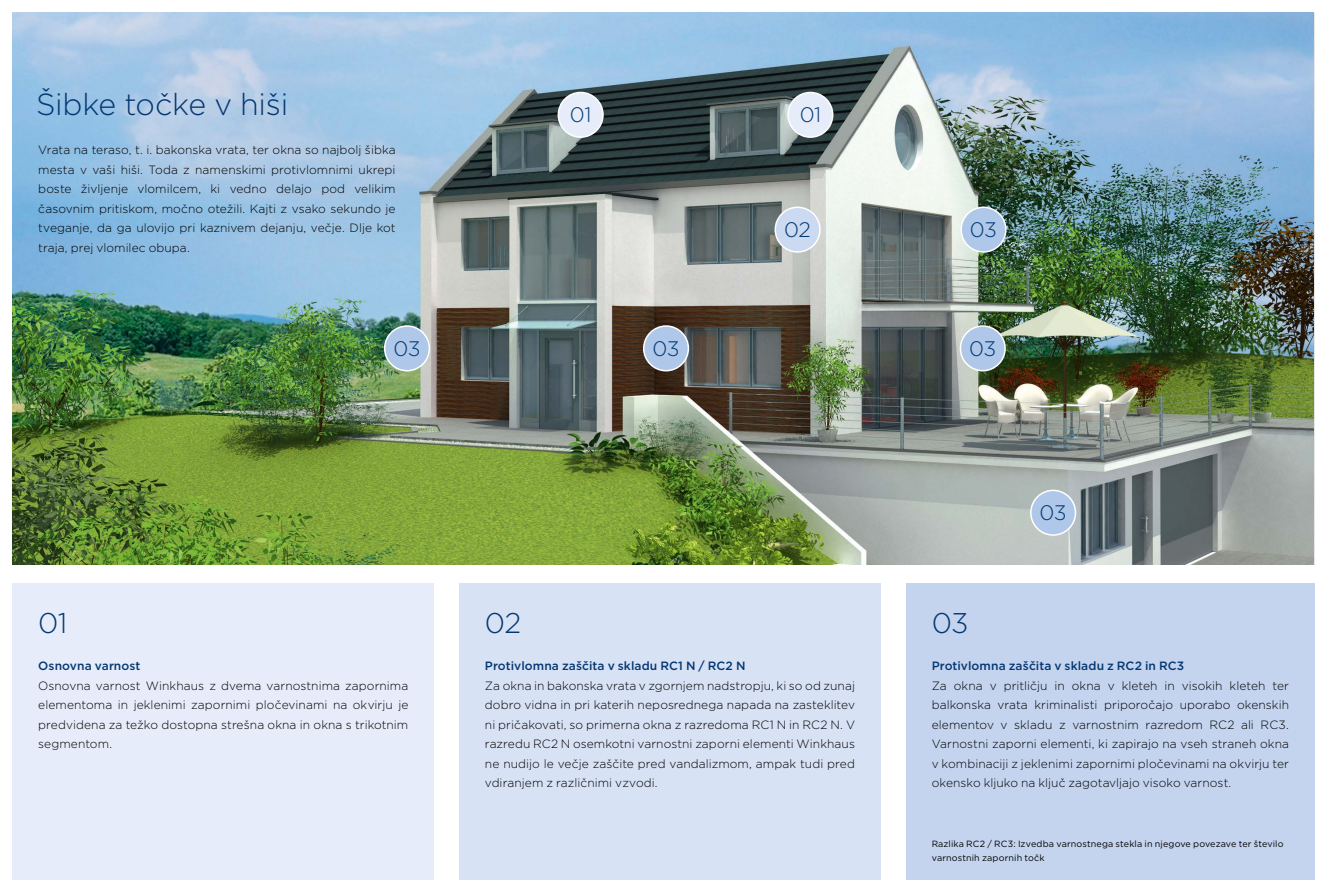
<style>
.page{position:relative;width:1340px;height:893px;background:#fff}
.page>*{position:absolute;margin:0;border:0;box-sizing:border-box;transform-origin:0 0}
.t1{font:300 30.45px "Gotham";letter-spacing:-.01em;color:#043771}
.t2{font:300 28.5px "Gotham";color:#043771}
.t3{font:300 21px "Gotham";letter-spacing:-.025em;color:#003a74}
.t4{font:300 12px/19.5px "Gotham";letter-spacing:.005em;color:#000;text-align:justify}
.t5{font:500 12px "Gotham";letter-spacing:.005em;color:#043771}
.t6{font:9px/13.5px "Gotham";letter-spacing:.015em;color:#000}
</style>
<div class="page">
<div style="left:459px;top:584px;width:421px;height:296px;background:#d8e2f5"></div>
<div style="left:13px;top:584px;width:421px;height:296px;background:#e6ecf9"></div>
<div style="left:906px;top:584px;width:408px;height:296px;background:#c4d4ef"></div>
<img style="left:13px;top:13px;width:1300px;height:551px">
<div style="left:961px;top:207px;width:44px;height:45px;background:#afc7e9;border-radius:50%"></div>
<div style="left:960px;top:207px;width:46px;height:46px;border:2px solid #fff;border-radius:50%"></div>
<div style="left:558px;top:92px;width:45px;height:45px;background:#e6ecf9;border-radius:50%"></div>
<div style="left:557px;top:92px;width:46px;height:46px;border:2px solid #fff;border-radius:50%"></div>
<div style="left:788px;top:92px;width:44px;height:45px;background:#e6ecf9;border-radius:50%"></div>
<div style="left:787px;top:92px;width:46px;height:46px;border:2px solid #fff;border-radius:50%"></div>
<div style="left:960px;top:326px;width:45px;height:45px;background:#afc7e9;border-radius:50%"></div>
<div style="left:959px;top:325px;width:46px;height:46px;border:2px solid #fff;border-radius:50%"></div>
<div style="left:384px;top:326px;width:45px;height:45px;background:#afc7e9;border-radius:50%"></div>
<div style="left:384px;top:325px;width:46px;height:46px;border:2px solid #fff;border-radius:50%"></div>
<div style="left:643px;top:326px;width:45px;height:45px;background:#afc7e9;border-radius:50%"></div>
<div style="left:643px;top:325px;width:46px;height:46px;border:2px solid #fff;border-radius:50%"></div>
<div style="left:1030px;top:490px;width:45px;height:45px;background:#afc7e9;border-radius:50%"></div>
<div style="left:1030px;top:490px;width:46px;height:46px;border:2px solid #fff;border-radius:50%"></div>
<div style="left:775px;top:207px;width:45px;height:45px;background:#cbd9f1;border-radius:50%"></div>
<div style="left:774px;top:207px;width:46px;height:46px;border:2px solid #fff;border-radius:50%"></div>
<h1 class="t1" style="left:36px;top:85px;width:254px">Šibke točke v hiši</h1>
<p class="t4" style="left:38px;top:140px;width:359px">Vrata na teraso, t. i. bakonska vrata, ter okna so najbolj šibka mesta v vaši hiši. Toda z namenskimi protivlomnimi ukrepi boste življenje vlomilcem, ki vedno delajo pod velikim časovnim pritiskom, močno otežili. Kajti z vsako sekundo je tveganje, da ga ulovijo pri kaznivem dejanju, večje. Dlje kot traja, prej vlomilec obupa.</p>
<h3 class="t3" style="left:570px;top:102px;width:23px">01</h3>
<h3 class="t3" style="left:799px;top:102px;width:23px">01</h3>
<h3 class="t3" style="left:784px;top:217px;width:28px">02</h3>
<h3 class="t3" style="left:969px;top:217px;width:29px">03</h3>
<h3 class="t3" style="left:393px;top:335px;width:29px">03</h3>
<h3 class="t3" style="left:652px;top:335px;width:29px">03</h3>
<h3 class="t3" style="left:969px;top:335px;width:29px">03</h3>
<h3 class="t3" style="left:1039px;top:500px;width:29px">03</h3>
<h2 class="t2" style="left:38px;top:605px;width:30px">01</h2>
<h2 class="t2" style="left:485px;top:605px;width:38px">02</h2>
<h2 class="t2" style="left:931px;top:605px;width:38px">03</h2>
<p class="t5" style="left:485px;top:658px;width:262px">Protivlomna zaščita v skladu RC1 N / RC2 N</p>
<p class="t4" style="left:485px;top:675px;width:371px">Za okna in bakonska vrata v zgornjem nadstropju, ki so od zunaj dobro vidna in pri katerih neposrednega napada na zasteklitev ni pričakovati, so primerna okna z razredoma RC1 N in RC2 N. V razredu RC2 N osemkotni varnostni zaporni elementi Winkhaus ne nudijo le večje zaščite pred vandalizmom, ampak tudi pred vdiranjem z različnimi vzvodi.</p>
<p class="t5" style="left:931px;top:658px;width:254px">Protivlomna zaščita v skladu z RC2 in RC3</p>
<p class="t4" style="left:931px;top:675px;width:359px">Za okna v pritličju in okna v kleteh in visokih kleteh ter balkonska vrata kriminalisti priporočajo uporabo okenskih elementov v skladu z varnostnim razredom RC2 ali RC3.<br>Varnostni zaporni elementi, ki zapirajo na vseh straneh okna v kombinaciji z jeklenimi zapornimi pločevinami na okvirju ter okensko kljuko na ključ zagotavljajo visoko varnost.</p>
<p class="t5" style="left:38px;top:658px;width:104px">Osnovna varnost</p>
<p class="t4" style="left:38px;top:675px;width:371px">Osnovna varnost Winkhaus z dvema varnostnima zapornima elementoma in jeklenimi zapornimi pločevinami na okvirju je predvidena za težko dostopna strešna okna in okna s trikotnim segmentom.</p>
<p class="t6" style="left:931px;top:837px;width:353px">Razlika RC2 / RC3: Izvedba varnostnega stekla in njegove povezave ter število varnostnih zapornih točk</p>
</div>
